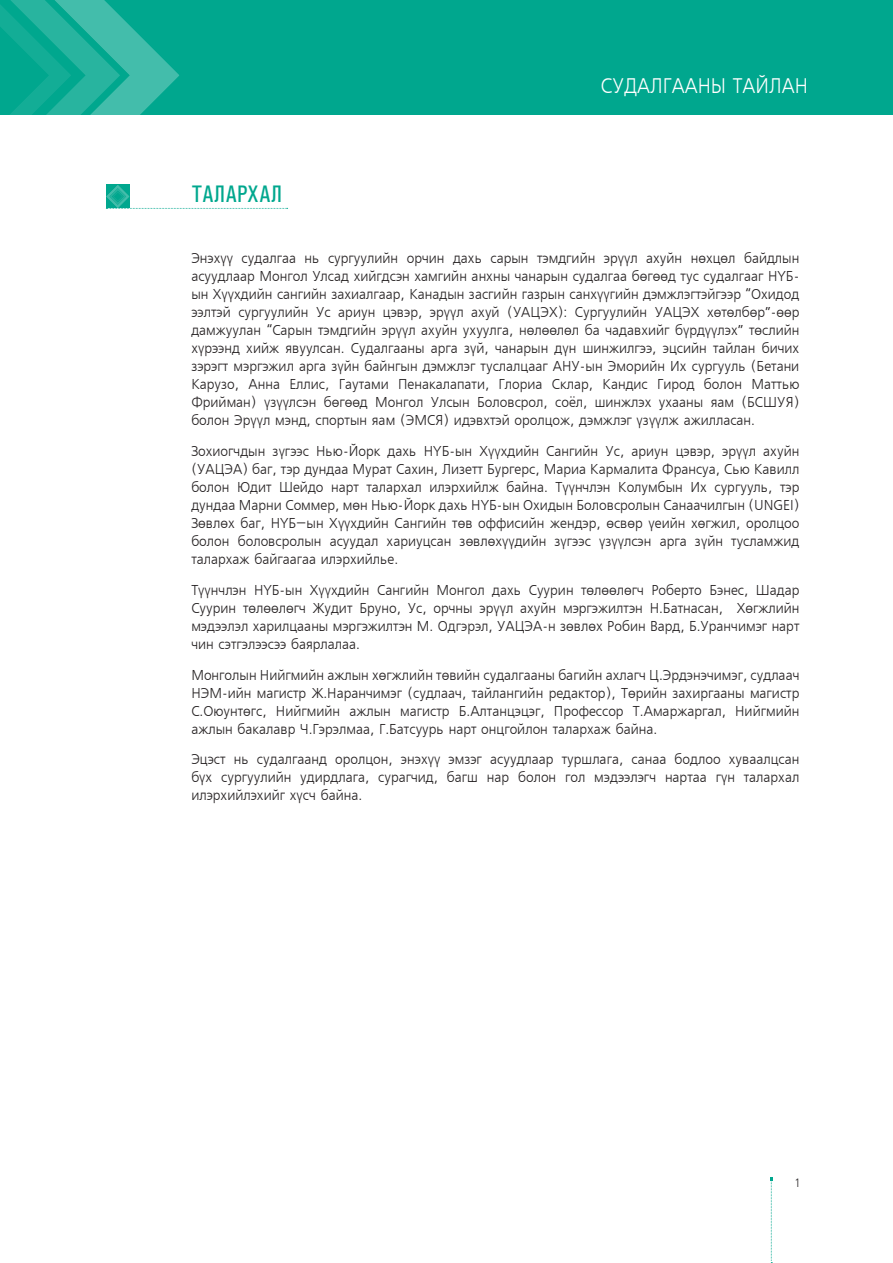
<style>
.page{position:relative;width:893px;height:1263px;background:#fff}
.page>*{position:absolute;margin:0;border:0;box-sizing:border-box;transform-origin:0 0}
.t1{font:ultra-condensed 24px "Mogul Universe";color:#00a78e;scale:.95 1}
.t2{font:21px "Mogul Freeset";color:#fff;scale:.9 1}
.t3{font:14.25px/18px "Mogul Freeset";color:#231f20;text-align:justify;scale:.95 1}
.t4{font:12px "Mogul Freeset";color:#231f20;scale:.9 1}
</style>
<div class="page">
<div style="left:0;top:0;width:892px;height:115px;background:#00a78e"></div>
<svg style="left:0;top:0;width:179px;height:115px"></svg>
<svg style="left:770px;top:1177px;width:2px;height:84px"></svg>
<svg style="left:106px;top:185px;width:182px;height:24px"></svg>
<h1 class="t1" style="left:191px;top:181px;width:97px">ТАЛАРХАЛ</h1>
<h2 class="t2" style="left:601px;top:75px;width:231px">СУДАЛГААНЫ ТАЙЛАН</h2>
<p class="t3" style="left:191px;top:250px;width:641px">Энэхүү судалгаа нь сургуулийн орчин дахь сарын тэмдгийн эрүүл ахуйн нөхцөл байдлын асуудлаар Монгол Улсад хийгдсэн хамгийн анхны чанарын судалгаа бөгөөд тус судалгааг НҮБ&shy;ын Хүүхдийн сангийн захиалгаар, Канадын засгийн газрын санхүүгийн дэмжлэгтэйгээр “Охидод ээлтэй сургуулийн Ус ариун цэвэр, эрүүл ахуй (УАЦЭХ): Сургуулийн УАЦЭХ хөтөлбөр”-өөр дамжуулан “Сарын тэмдгийн эрүүл ахуйн ухуулга, нөлөөлөл ба чадавхийг бүрдүүлэх” төслийн хүрээнд хийж явуулсан. Судалгааны арга зүй, чанарын дүн шинжилгээ, эцсийн тайлан бичих зэрэгт мэргэжил арга зүйн байнгын дэмжлэг туслалцааг АНУ-ын Эморийн Их сургууль (Бетани Карузо, Анна Еллис, Гаутами Пенакалапати, Глориа Склар, Кандис Гирод болон Маттью Фрийман) үзүүлсэн бөгөөд Монгол Улсын Боловсрол, соёл, шинжлэх ухааны яам (БСШУЯ) болон Эрүүл мэнд, спортын яам (ЭМСЯ) идэвхтэй оролцож, дэмжлэг үзүүлж ажилласан.</p>
<p class="t3" style="left:191px;top:442px;width:641px">Зохиогчдын зүгээс Нью-Йорк дахь НҮБ-ын Хүүхдийн Сангийн Ус, ариун цэвэр, эрүүл ахуйн (УАЦЭА) баг, тэр дундаа Мурат Сахин, Лизетт Бургерс, Мариа Кармалита Франсуа, Сью Кавилл болон Юдит Шейдо нарт талархал илэрхийлж байна. Түүнчлэн Колумбын Их сургууль, тэр дундаа Марни Соммер, мөн Нью-Йорк дахь НҮБ-ын Охидын Боловсролын Санаачилгын (UNGEI)<br>Зөвлөх баг, НҮБ–ын Хүүхдийн Сангийн төв оффисийн жендэр, өсвөр үеийн хөгжил, оролцоо болон боловсролын асуудал хариуцсан зөвлөхүүдийн зүгээс үзүүлсэн арга зүйн тусламжид талархаж байгаагаа илэрхийлье.</p>
<p class="t3" style="left:191px;top:581px;width:641px">Түүнчлэн НҮБ-ын Хүүхдийн Сангийн Монгол дахь Суурин төлөөлөгч Роберто Бэнес, Шадар Суурин төлөөлөгч Жудит Бруно, Ус, орчны эрүүл ахуйн мэргэжилтэн Н.Батнасан, Хөгжлийн мэдээлэл харилцааны мэргэжилтэн М. Одгэрэл, УАЦЭА-н зөвлөх Робин Вард, Б.Уранчимэг нарт чин сэтгэлээсээ баярлалаа.</p>
<p class="t3" style="left:191px;top:666px;width:641px">Монголын Нийгмийн ажлын хөгжлийн төвийн судалгааны багийн ахлагч Ц.Эрдэнэчимэг, судлаач НЭМ-ийн магистр Ж.Наранчимэг (судлаач, тайлангийн редактор), Төрийн захиргааны магистр С.Оюунтөгс, Нийгмийн ажлын магистр Б.Алтанцэцэг, Профессор Т.Амаржаргал, Нийгмийн ажлын бакалавр Ч.Гэрэлмаа, Г.Батсуурь нарт онцгойлон талархаж байна.</p>
<p class="t3" style="left:191px;top:751px;width:641px">Эцэст нь судалгаанд оролцон, энэхүү эмзэг асуудлаар туршлага, санаа бодлоо хуваалцсан бүх сургуулийн удирдлага, сурагчид, багш нар болон гол мэдээлэгч нартаа гүн талархал илэрхийлэхийг хүсч байна.</p>
<p class="t4" style="left:795px;top:1176px;width:6px">1</p>
</div>
